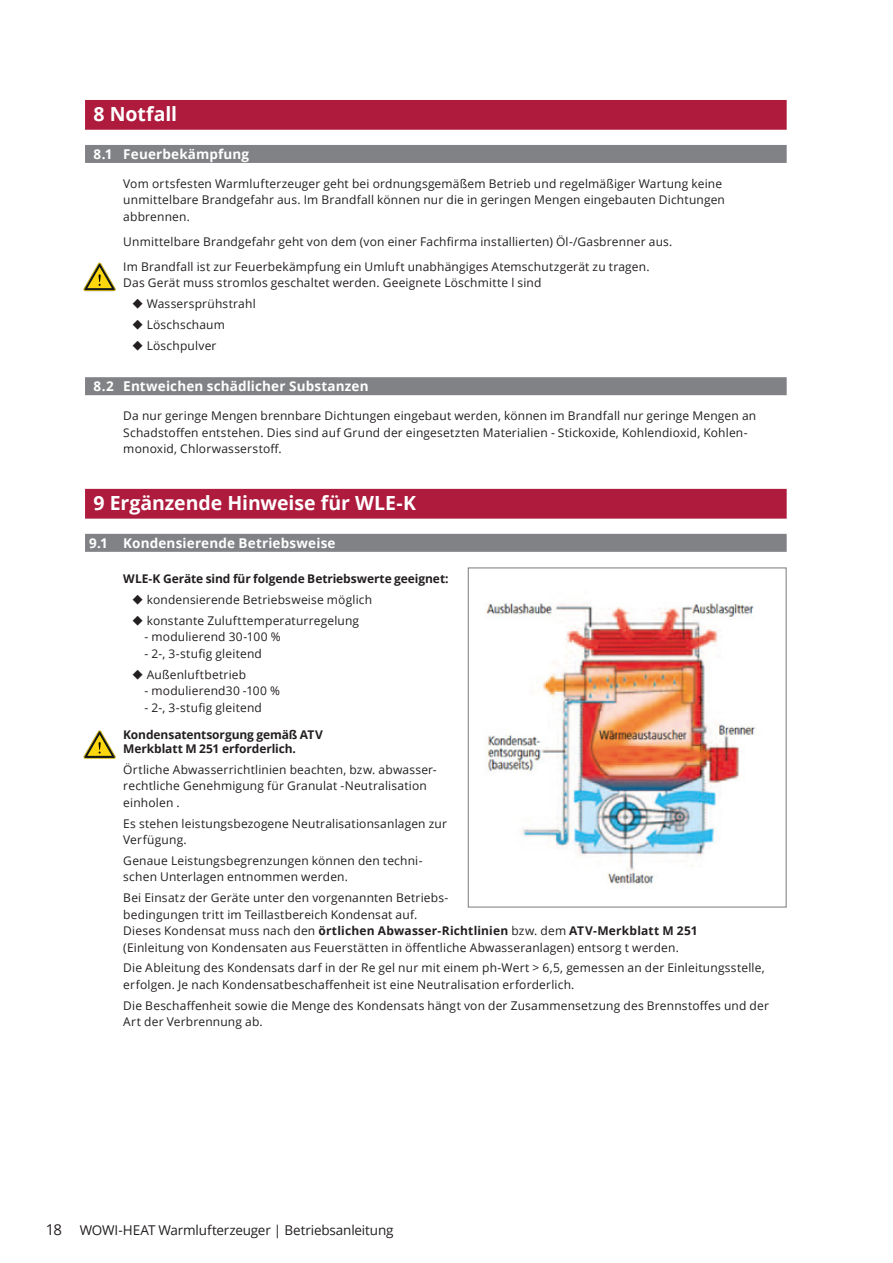
<style>
.page{position:relative;width:893px;height:1263px;background:#fff}
.page>*{position:absolute;margin:0;border:0;box-sizing:border-box;transform-origin:0 0}
.t1{font:700 19.5px "Open Sans";letter-spacing:-.005em;color:#fff}
.t2{font:700 13.5px "Open Sans";letter-spacing:.01em;color:#fff}
.t3{font:13.5px "Open Sans";letter-spacing:-.015em;color:#231f20}
.t4{font:12px/16.5px "Open Sans";letter-spacing:.015em;color:#231f20}
.t5{font:700 12px/14.4px "Open Sans";letter-spacing:-.01em;color:#231f20}
.s1{font-weight:700}
.s2{font-size:15px}
</style>
<div class="page">
<div style="left:85px;top:100px;width:702px;height:30px;background:#ae1b3d"></div>
<div style="left:85px;top:145px;width:702px;height:18px;background:#808285"></div>
<div style="left:85px;top:377px;width:702px;height:18px;background:#808285"></div>
<div style="left:85px;top:489px;width:702px;height:30px;background:#ae1b3d"></div>
<div style="left:85px;top:534px;width:702px;height:18px;background:#808285"></div>
<svg style="left:83px;top:263px;width:33px;height:28px"></svg>
<img style="left:484px;top:602px;width:272px;height:288px">
<div style="left:468px;top:567px;width:319px;height:340px;border:1px solid #808285"></div>
<svg style="left:83px;top:730px;width:33px;height:29px"></svg>
<h1 class="t1" style="left:94px;top:100px;width:85px">8 Notfall</h1>
<p class="t2" style="left:94px;top:144px;width:157px">8.1 Feuerbekämpfung</p>
<p class="t4" style="left:123px;top:175px;width:603px">Vom ortsfesten Warmlufterzeuger geht bei ordnungsgemäßem Betrieb und regelmäßiger Wartung keine unmittelbare Brandgefahr aus. Im Brandfall können nur die in geringen Mengen eingebauten Dichtungen abbrennen.</p>
<p class="t4" style="left:123px;top:229px;width:551px;line-height:25px">Unmittelbare Brandgefahr geht von dem (von einer Fachfirma installierten) Öl-/Gasbrenner aus.<br>Im Brandfall ist zur Feuerbekämpfung ein Umluft unabhängiges Atemschutzgerät zu tragen.</p>
<p class="t4" style="left:147px;top:272px;width:396px;line-height:20.7px;text-indent:-23px">Das Gerät muss stromlos geschaltet werden. Geeignete Löschmitte l sind<br>Wassersprühstrahl<br>Löschschaum<br>Löschpulver</p>
<p class="t2" style="left:94px;top:376px;width:276px">8.2 Entweichen schädlicher Substanzen</p>
<p class="t4" style="left:123px;top:407px;width:634px">Da nur geringe Mengen brennbare Dichtungen eingebaut werden, können im Brandfall nur geringe Mengen an<br>Schadstoffen entstehen. Dies sind auf Grund der eingesetzten Materialien - Stickoxide, Kohlendioxid, Kohlen&shy;monoxid, Chlorwasserstoff.</p>
<h1 class="t1" style="left:94px;top:489px;width:324px">9 Ergänzende Hinweise für WLE-K</h1>
<p class="t2" style="left:89px;top:533px;width:248px">9.1 Kondensierende Betriebsweise</p>
<p class="t5" style="left:123px;top:571px;width:327px">WLE-K Geräte sind für folgende Betriebswerte geeignet:</p>
<p class="t4" style="left:147px;top:589px;width:227px;line-height:20.7px">kondensierende Betriebsweise möglich konstante Zulufttemperaturregelung</p>
<p class="t4" style="left:145px;top:628px;width:137px">- modulierend 30-100 %</p>
<p class="t4" style="left:145px;top:643px;width:119px;line-height:20.7px">- 2-, 3-stufig gleitend<br>Außenluftbetrieb</p>
<p class="t4" style="left:145px;top:682px;width:137px">- modulierend30 -100 %</p>
<p class="t4" style="left:145px;top:699px;width:119px">- 2-, 3-stufig gleitend</p>
<p class="t5" style="left:123px;top:727px;width:201px">Kondensatentsorgung gemäß ATV<br>Merkblatt M 251 erforderlich.</p>
<p class="t4" style="left:123px;top:761px;width:315px">Örtliche Abwasserrichtlinien beachten, bzw. abwasser&shy;rechtliche Genehmigung für Granulat -Neutralisation einholen .</p>
<p class="t4" style="left:123px;top:815px;width:325px">Es stehen leistungsbezogene Neutralisationsanlagen zur<br>Verfügung.</p>
<p class="t4" style="left:123px;top:852px;width:301px">Genaue Leistungsbegrenzungen können den techni&shy;schen Unterlagen entnommen werden.</p>
<p class="t4" style="left:123px;top:889px;width:576px">Bei Einsatz der Geräte unter den vorgenannten Betriebs-<br>bedingungen tritt im Teillastbereich Kondensat auf.<br>Dieses Kondensat muss nach den <span class="s1">örtlichen Abwasser-Richtlinien</span> bzw. dem <span class="s1">ATV-Merkblatt M 251 </span>(Einleitung von Kondensaten aus Feuerstätten in öffentliche Abwasseranlagen) entsorg t werden.</p>
<p class="t4" style="left:123px;top:959px;width:643px">Die Ableitung des Kondensats darf in der Re gel nur mit einem ph-Wert &gt; 6,5, gemessen an der Einleitungsstelle, erfolgen. Je nach Kondensatbeschaffenheit ist eine Neutralisation erforderlich.</p>
<p class="t4" style="left:123px;top:997px;width:647px">Die Beschaffenheit sowie die Menge des Kondensats hängt von der Zusammensetzung des Brennstoffes und der<br>Art der Verbrennung ab.</p>
<p class="t3" style="left:46px;top:1221px;width:349px"><span class="s2">18</span> WOWI-HEAT Warmlufterzeuger | Betriebsanleitung</p>
</div>
